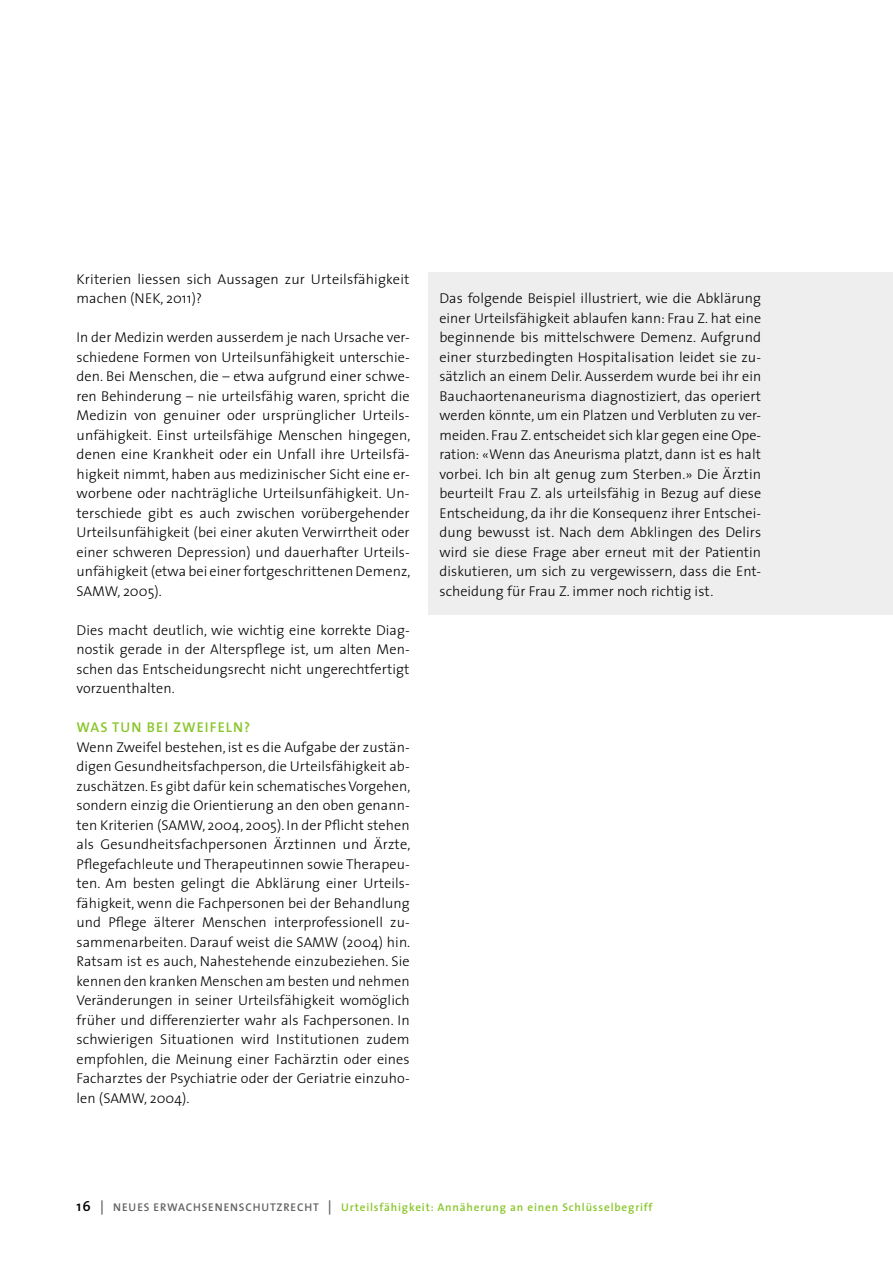
<style>
.page{position:relative;width:893px;height:1263px;background:#fff}
.page>*{position:absolute;margin:0;border:0;box-sizing:border-box;transform-origin:0 0}
._07_gt{font:300 14.25px/19.5px "The Sans";letter-spacing:.005em;color:#000}
._13_Kasten_gt{font:300 14.25px/19.5px "The Sans";letter-spacing:.005em;color:#000;text-align:justify}
._05_ut__gruen{font:600 14.25px "The Sans";letter-spacing:.075em;color:#89c62a}
.t1{font:600 11.25px "The Sans";letter-spacing:.075em;color:#89c62a}
.s1{font-size:14.25px;color:#000}
.s2{font-size:14.25px;color:#626262}
.s3{color:#626262}
</style>
<div class="page">
<div style="left:429px;top:272px;width:464px;height:343px;background:#eee"></div>
<p class="_07_gt" style="left:77px;top:269px;width:334px">Kriterien liessen sich Aussagen zur Urteilsfähigkeit machen (NEK, 2011)?</p>
<p class="_07_gt" style="left:77px;top:327px;width:335px">In der Medizin werden ausserdem je nach Ursache ver&shy;schiedene Formen von Urteilsunfähigkeit unterschie&shy;den. Bei Menschen, die – etwa aufgrund einer schwe&shy;ren Behinderung – nie urteilsfähig waren, spricht die Medizin von genuiner oder ursprünglicher Urteils&shy;unfähigkeit. Einst urteilsfähige Menschen hingegen, denen eine Krankheit oder ein Unfall ihre Urteilsfä&shy;higkeit nimmt, haben aus medizinischer Sicht eine er&shy;worbene oder nachträgliche Urteilsunfähigkeit. Un&shy;terschiede gibt es auch zwischen vorübergehender Urteilsunfähigkeit (bei einer akuten Verwirrtheit oder einer schweren Depression) und dauerhafter Urteils&shy;unfähigkeit (etwa bei einer fortgeschrittenen Demenz, SAMW, 2005).</p>
<p class="_07_gt" style="left:77px;top:620px;width:335px;text-align:justify">Dies macht deutlich, wie wichtig eine korrekte Diag&shy;nostik gerade in der Alterspflege ist, um alten Men&shy;schen das Entscheidungsrecht nicht ungerechtfertigt vorzuenthalten.</p>
<p class="_05_ut__gruen" style="left:77px;top:715px;width:175px">WAS TUN BEI ZWEIFELN?</p>
<p class="_07_gt" style="left:77px;top:737px;width:335px">Wenn Zweifel bestehen, ist es die Aufgabe der zustän&shy;digen Gesundheitsfachperson, die Urteilsfähigkeit ab&shy;zuschätzen. Es gibt dafür kein schematisches Vorgehen, sondern einzig die Orientierung an den oben genann&shy;ten Kriterien (SAMW, 2004, 2005). In der Pflicht stehen als Gesundheitsfachpersonen Ärztinnen und Ärzte, Pflegefachleute und Therapeutinnen sowie Therapeu&shy;ten. Am besten gelingt die Abklärung einer Urteils&shy;fähigkeit, wenn die Fachpersonen bei der Behandlung und Pflege älterer Menschen interprofessionell zu&shy;sammenarbeiten. Darauf weist die SAMW (2004) hin.<br>Ratsam ist es auch, Nahestehende einzubeziehen. Sie kennen den kranken Menschen am besten und nehmen Veränderungen in seiner Urteilsfähigkeit womöglich früher und differenzierter wahr als Fachpersonen. In schwierigen Situationen wird Institutionen zudem empfohlen, die Meinung einer Fachärztin oder eines Facharztes der Psychiatrie oder der Geriatrie einzuho&shy;len (SAMW, 2004).</p>
<p class="_13_Kasten_gt" style="left:439px;top:288px;width:323px">Das folgende Beispiel illustriert, wie die Abklärung einer Urteilsfähigkeit ablaufen kann: Frau Z. hat eine beginnende bis mittelschwere Demenz. Aufgrund einer sturzbedingten Hospitalisation leidet sie zu&shy;sätzlich an einem Delir. Ausserdem wurde bei ihr ein Bauchaortenaneurisma diagnostiziert, das operiert werden könnte, um ein Platzen und Verbluten zu ver&shy;meiden. Frau Z. entscheidet sich klar gegen eine Ope&shy;ration: «Wenn das Aneurisma platzt, dann ist es halt vorbei. Ich bin alt genug zum Sterben.» Die Ärztin beurteilt Frau Z. als urteilsfähig in Bezug auf diese Entscheidung, da ihr die Konsequenz ihrer Entschei&shy;dung bewusst ist. Nach dem Abklingen des Delirs wird sie diese Frage aber erneut mit der Patientin diskutieren, um sich zu vergewissern, dass die Ent&shy;scheidung für Frau Z. immer noch richtig ist.</p>
<p class="t1" style="left:77px;top:1197px;width:577px"><span class="s1">16</span> <span class="s2">|</span> <span class="s3">NEUES ERWACHSENENSCHUTZRECHT</span> <span class="s2">|</span> Urteilsfähigkeit: Annäherung an einen Schlüsselbegriff</p>
</div>
